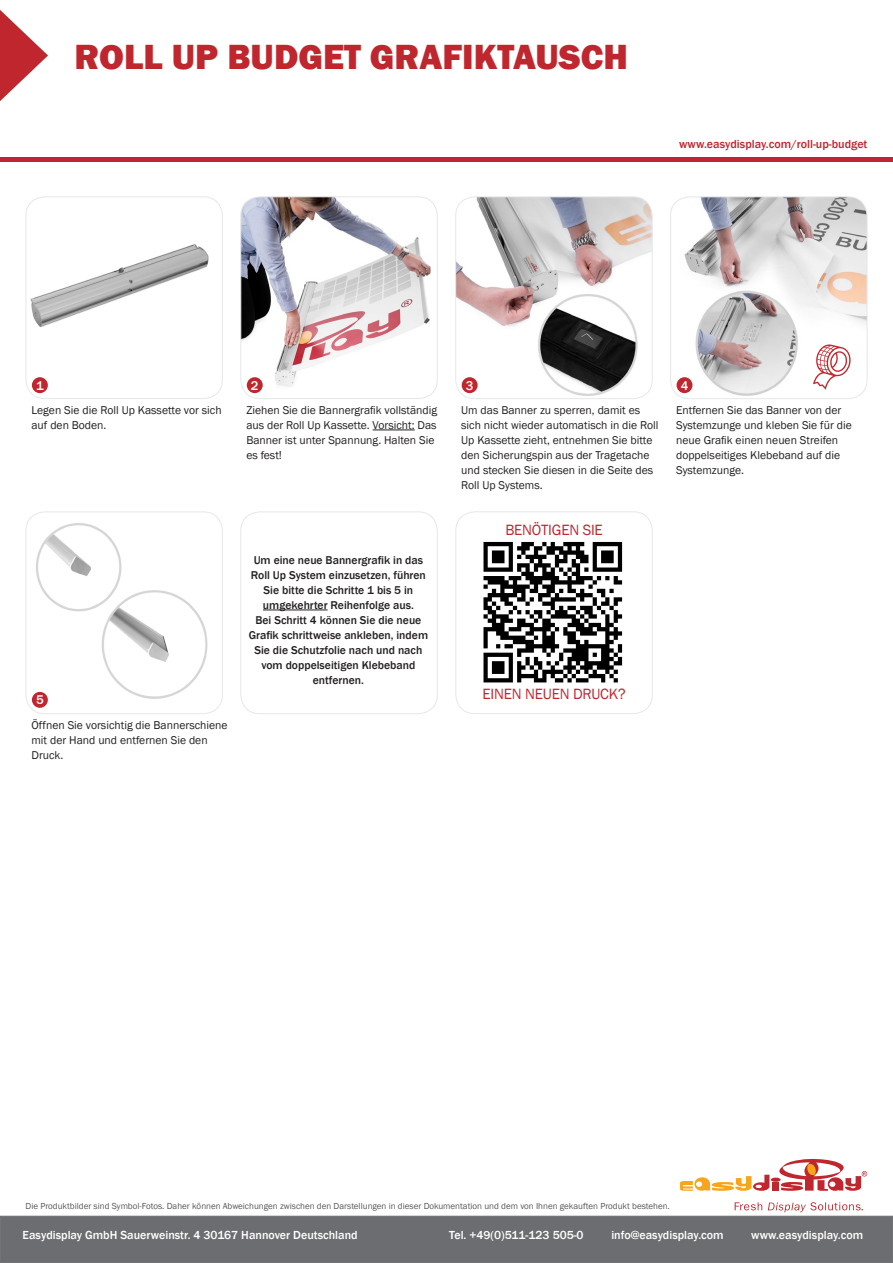
<style>
.page{position:relative;width:893px;height:1263px;background:#fff}
.page>*{position:absolute;margin:0;border:0;box-sizing:border-box;transform-origin:0 0}
.t1{font:800 36px "Franklin Gothic";color:#c0262d}
.t2{font:15.3px "Franklin Gothic";letter-spacing:-.01em;color:#c0262d}
.t3{font:500 13.05px "Franklin Gothic";color:#fff}
.t4{font:500 12px "Franklin Gothic";color:#fff}
.t5{font:500 12px "Franklin Gothic";color:#c0262d}
.t6{font:11.7px/15px "Franklin Gothic";color:#231f20}
.t7{font:500 11.7px/15px "Franklin Gothic";color:#231f20;text-align:center}
.t8{font:9px "Franklin Gothic";color:#57585a}
</style>
<div class="page">
<div style="left:455px;top:511px;width:198px;height:203px;border:1px solid #e6e7e9;border-radius:19px"></div>
<img style="left:26px;top:513px;width:196px;height:201px">
<div style="left:26px;top:511px;width:197px;height:203px;border:1px solid #e6e7e9;border-radius:19px"></div>
<img style="left:672px;top:197px;width:195px;height:202px">
<div style="left:670px;top:196px;width:197px;height:203px;border:1px solid #e6e7e9;border-radius:19px"></div>
<img style="left:457px;top:198px;width:194px;height:201px">
<div style="left:455px;top:196px;width:198px;height:203px;border:1px solid #e6e7e9;border-radius:19px"></div>
<img style="left:242px;top:198px;width:195px;height:201px">
<div style="left:240px;top:196px;width:198px;height:203px;border:1px solid #e6e7e9;border-radius:19px"></div>
<img style="left:26px;top:198px;width:196px;height:201px">
<div style="left:26px;top:196px;width:197px;height:203px;border:1px solid #e6e7e9;border-radius:19px"></div>
<div style="left:240px;top:511px;width:198px;height:203px;border:1px solid #e6e7e9;border-radius:19px"></div>
<hr style="left:263px;top:610px;width:65px;height:1px;background:#231f20">
<img style="left:483px;top:542px;width:140px;height:141px">
<svg style="left:813px;top:344px;width:39px;height:46px"></svg>
<svg style="left:0;top:10px;width:48px;height:91px"></svg>
<hr style="left:0;top:157px;width:893px;height:4px;background:#c0262d">
<div style="left:0;top:1216px;width:893px;height:47px;background:#6c6d70"></div>
<div style="left:772px;top:1182px;width:7px;height:9px;background:#c0262d"></div>
<svg style="left:779px;top:1158px;width:88px;height:33px"></svg>
<div style="left:771px;top:1177px;width:10px;height:5px;background:#c0262d;border-radius:50%"></div>
<svg style="left:680px;top:1175px;width:89px;height:16px"></svg>
<svg style="left:735px;top:1202px;width:128px;height:10px"></svg>
<div style="left:32px;top:692px;width:16px;height:16px;background:#c0262d;border-radius:50%"></div>
<div style="left:677px;top:377px;width:15px;height:16px;background:#c0262d;border-radius:50%"></div>
<div style="left:247px;top:377px;width:16px;height:16px;background:#c0262d;border-radius:50%"></div>
<div style="left:32px;top:377px;width:16px;height:16px;background:#c0262d;border-radius:50%"></div>
<div style="left:462px;top:377px;width:16px;height:16px;background:#c0262d;border-radius:50%"></div>
<hr style="left:373px;top:430px;width:42px;height:1px;background:#231f20">
<h1 class="t1" style="left:75px;top:34px;width:555px">ROLL UP BUDGET GRAFIKTAUSCH</h1>
<p class="t5" style="left:679px;top:137px;width:190px">www.easydisplay.com/roll-up-budget</p>
<p class="t3" style="left:36px;top:377px;width:9px">1</p>
<p class="t3" style="left:251px;top:377px;width:9px">2</p>
<p class="t3" style="left:466px;top:377px;width:9px">3</p>
<p class="t3" style="left:681px;top:377px;width:9px">4</p>
<p class="t6" style="left:31px;top:403px;width:192px">Legen Sie die Roll Up Kassette vor sich auf den Boden.</p>
<p class="t6" style="left:246px;top:403px;width:192px">Ziehen Sie die Bannergrafik vollständig aus der Roll Up Kassette. Vorsicht: Das<br>Banner ist unter Spannung. Halten Sie es fest!</p>
<p class="t3" style="left:36px;top:692px;width:9px">5</p>
<p class="t6" style="left:31px;top:718px;width:198px">Öffnen Sie vorsichtig die Bannerschiene mit der Hand und entfernen Sie den<br>Druck.</p>
<p class="t7" style="left:249px;top:553px;width:181px">Um eine neue Bannergrafik in das<br>Roll Up System einzusetzen, führen<br>Sie bitte die Schritte 1 bis 5 in umgekehrter Reihenfolge aus.<br>Bei Schritt 4 können Sie die neue<br>Grafik schrittweise ankleben, indem<br>Sie die Schutzfolie nach und nach vom doppelseitigen Klebeband entfernen.</p>
<p class="t6" style="left:461px;top:403px;width:199px">Um das Banner zu sperren, damit es sich nicht wieder automatisch in die Roll Up Kassette zieht, entnehmen Sie bitte den Sicherungspin aus der Tragetache und stecken Sie diesen in die Seite des Roll Up Systems.</p>
<h2 class="t2" style="left:505px;top:520px;width:99px">BENÖTIGEN SIE</h2>
<p class="t6" style="left:676px;top:403px;width:177px">Entfernen Sie das Banner von der<br>Systemzunge und kleben Sie für die neue Grafik einen neuen Streifen doppelseitiges Klebeband auf die<br>Systemzunge.</p>
<h2 class="t2" style="left:482px;top:684px;width:145px">EINEN NEUEN DRUCK?</h2>
<p class="t8" style="left:26px;top:1200px;width:646px">Die Produktbilder sind Symbol-Fotos. Daher können Abweichungen zwischen den Darstellungen in dieser Dokumentation und dem von Ihnen gekauften Produkt bestehen.</p>
<p class="t4" style="left:23px;top:1228px;width:337px">Easydisplay GmbH Sauerweinstr. 4 30167 Hannover Deutschland</p>
<p class="t4" style="left:449px;top:1228px;width:136px">Tel. +49(0)511-123 505-0</p>
<p class="t4" style="left:611px;top:1228px;width:114px">info@easydisplay.com</p>
<p class="t4" style="left:751px;top:1228px;width:113px">www.easydisplay.com</p>
</div>
